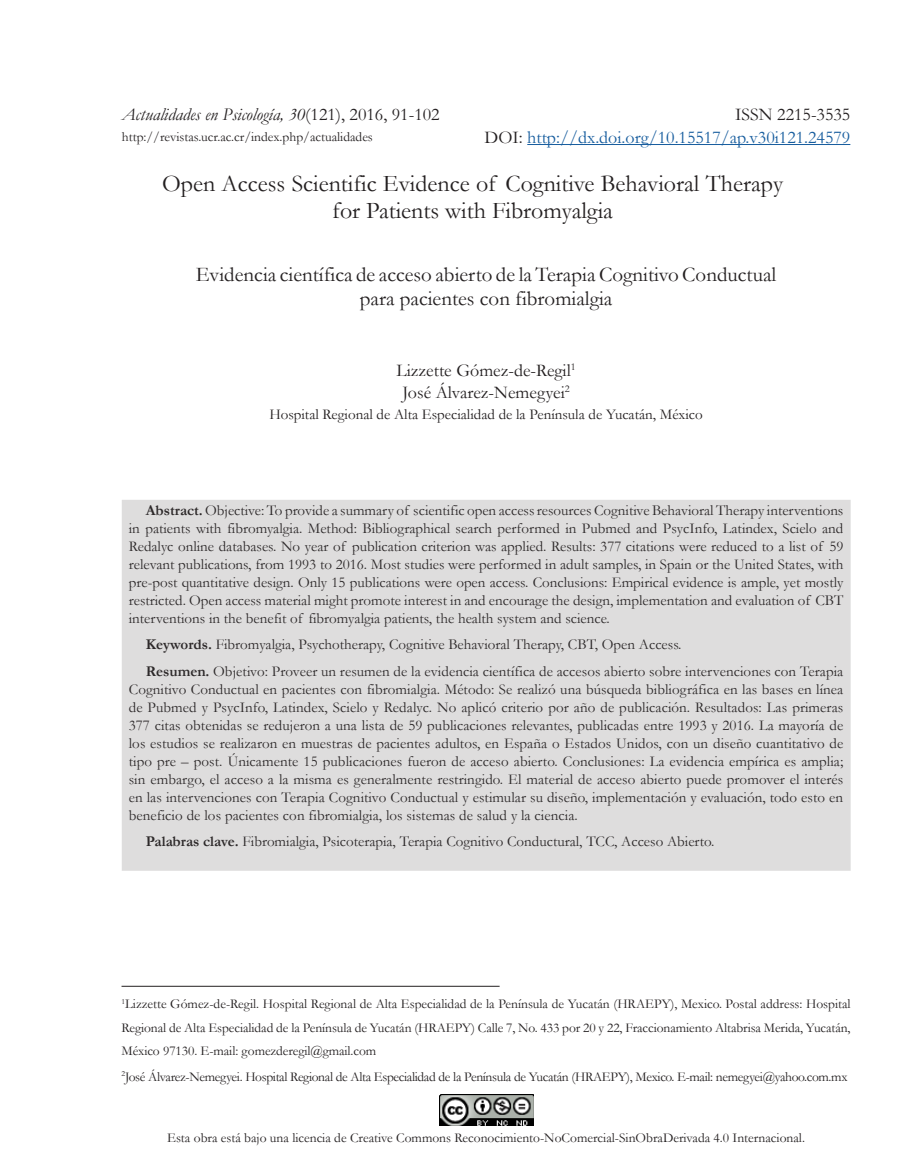
<style>
.page{position:relative;width:918px;height:1175px;background:#fff}
.page>*{position:absolute;margin:0;border:0;box-sizing:border-box;transform-origin:0 0}
.Main_title{font:24px/27px "Garamond";color:#231f20;text-align:center}
.Main_title-2{font:21px/24px "Garamond";color:#231f20;text-align:center}
.t1{font:18px "Garamond";color:#231f20}
.t2{font:18px "Garamond";color:#175d9e}
.t3{font:italic 18px "Garamond";color:#231f20}
.t4{font:15px/18px "Garamond";color:#231f20;text-align:justify}
.t5{font:13.5px/23.4px "Garamond";letter-spacing:-.005em;color:#231f20;text-align:justify}
.t6{font:13.5px "Garamond";letter-spacing:-.025em;color:#231f20}
.s1{font-style:normal}
.s2{color:#231f20}
.s3{font-weight:700}
</style>
<div class="page">
<div style="left:122px;top:500px;width:728px;height:370px;background:#dedddd"></div>
<hr style="left:122px;top:985px;width:378px;height:1px;background:#231f20">
<hr style="left:527px;top:144px;width:323px;height:1px;background:#175d9e">
<img style="left:440px;top:1094px;width:93px;height:31px">
<p class="t3" style="left:122px;top:102px;width:319px">Actualidades en Psicología, 30<span class="s1">(121), 2016, 91-102</span></p>
<p class="t5" style="left:122px;top:125px;width:252px">http://revistas.ucr.ac.cr/index.php/actualidades</p>
<p class="t1" style="left:735px;top:102px;width:117px">ISSN 2215-3535</p>
<p class="t2" style="left:484px;top:125px;width:367px"><span class="s2">DOI:</span> http://dx.doi.org/10.15517/ap.v30i121.24579</p>
<p class="Main_title" style="left:162px;top:170px;width:622px">Open Access Scientific Evidence of Cognitive Behavioral Therapy for Patients with Fibromyalgia</p>
<p class="Main_title-2" style="left:196px;top:262px;width:582px">Evidencia científica de acceso abierto de la Terapia Cognitivo Conductual para pacientes con fibromialgia</p>
<p class="t1" style="left:396px;top:359px;width:181px">Lizzette Gómez-de-Regil<sup>1</sup></p>
<p class="t1" style="left:402px;top:380px;width:169px">José Álvarez-Nemegyei<sup>2</sup></p>
<p class="t4" style="left:269px;top:404px;width:435px">Hospital Regional de Alta Especialidad de la Península de Yucatán, México</p>
<p class="t4" style="left:129px;top:500px;width:716px;text-indent:17px"><span class="s3">Abstract.</span> Objective: To provide a summary of scientific open access resources Cognitive Behavioral Therapy interventions in patients with fibromyalgia. Method: Bibliographical search performed in Pubmed and PsycInfo, Latindex, Scielo and Redalyc online databases. No year of publication criterion was applied. Results: 377 citations were reduced to a list of 59 relevant publications, from 1993 to 2016. Most studies were performed in adult samples, in Spain or the United States, with pre-post quantitative design. Only 15 publications were open access. Conclusions: Empirical evidence is ample, yet mostly restricted. Open access material might promote interest in and encourage the design, implementation and evaluation of CBT interventions in the benefit of fibromyalgia patients, the health system and science.</p>
<p class="t4" style="left:146px;top:631px;width:699px;line-height:26.5px"><span class="s3">Keywords.</span> Fibromyalgia, Psychotherapy, Cognitive Behavioral Therapy, CBT, Open Access.<br><span class="s3">Resumen.</span> Objetivo: Proveer un resumen de la evidencia científica de accesos abierto sobre intervenciones con Terapia</p>
<p class="t4" style="left:129px;top:679px;width:716px">Cognitivo Conductual en pacientes con fibromialgia. Método: Se realizó una búsqueda bibliográfica en las bases en línea de Pubmed y PsycInfo, Latindex, Scielo y Redalyc. No aplicó criterio por año de publicación. Resultados: Las primeras 377 citas obtenidas se redujeron a una lista de 59 publicaciones relevantes, publicadas entre 1993 y 2016. La mayoría de los estudios se realizaron en muestras de pacientes adultos, en España o Estados Unidos, con un diseño cuantitativo de tipo pre – post. Únicamente 15 publicaciones fueron de acceso abierto. Conclusiones: La evidencia empírica es amplia; sin embargo, el acceso a la misma es generalmente restringido. El material de acceso abierto puede promover el interés en las intervenciones con Terapia Cognitivo Conductual y estimular su diseño, implementación y evaluación, todo esto en beneficio de los pacientes con fibromialgia, los sistemas de salud y la ciencia.</p>
<p class="t4" style="left:146px;top:832px;width:570px"><span class="s3">Palabras clave.</span> Fibromialgia, Psicoterapia, Terapia Cognitivo Conductural, TCC, Acceso Abierto.</p>
<p class="t5" style="left:122px;top:992px;width:730px"><sup>1</sup>Lizzette Gómez-de-Regil. Hospital Regional de Alta Especialidad de la Península de Yucatán (HRAEPY), Mexico. Postal address: Hospital Regional de Alta Especialidad de la Península de Yucatán (HRAEPY) Calle 7, No. 433 por 20 y 22, Fraccionamiento Altabrisa Merida, Yucatán, México 97130. E-mail: gomezderegil@gmail.com</p>
<p class="t6" style="left:122px;top:1067px;width:727px"><sup>2</sup>José Álvarez-Nemegyei. Hospital Regional de Alta Especialidad de la Península de Yucatán (HRAEPY), Mexico. E-mail: nemegyei@yahoo.com.mx</p>
<p class="t5" style="left:167px;top:1125px;width:639px">Esta obra está bajo una licencia de Creative Commons Reconocimiento-NoComercial-SinObraDerivada 4.0 Internacional.</p>
</div>
